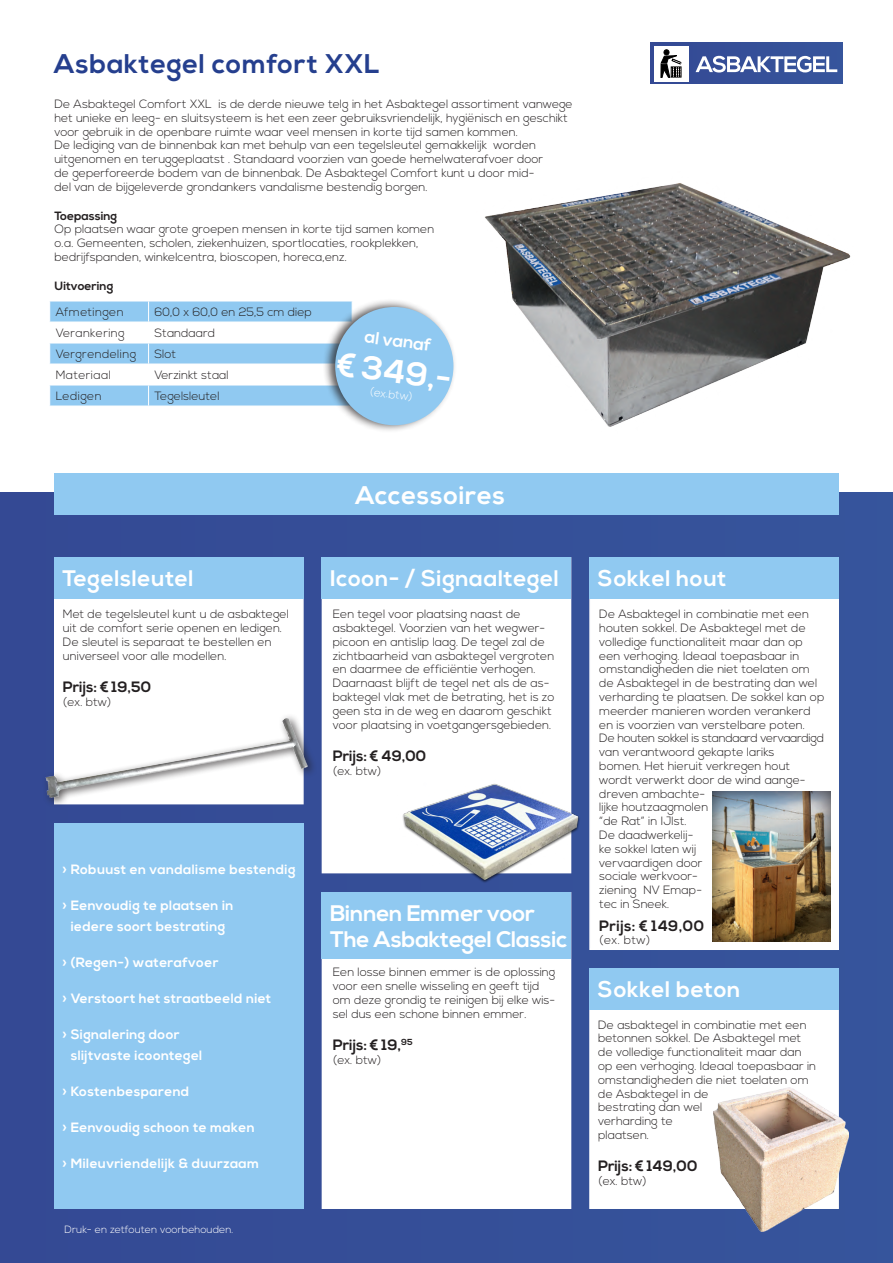
<style>
.page{position:relative;width:893px;height:1263px;background:#fff}
.page>*{position:absolute;margin:0;border:0;box-sizing:border-box;transform-origin:0 0}
.t1{font:700 33px "Nexa";color:#fff}
.t2{font:700 27px "Nexa";letter-spacing:.025em;color:#253f8e}
.t3{font:700 25.5px "Nexa";letter-spacing:.025em;color:#fff}
.t4{font:700 22.5px "Nexa";letter-spacing:.025em;color:#fff}
.t5{font:700 22.5px/25.8px "Nexa";letter-spacing:-.01em;color:#fff}
.t6{font:700 17.4px "Nexa";color:#fff}
.t7{font:700 15px "Nexa";color:#231f20}
.t8{font:700 15px "Nexa";letter-spacing:.025em;color:#231f20}
.t9{font:700 13.5px/21px "Nexa";letter-spacing:.025em;color:#fff;text-align:center}
.t10{font:300 12px/13.8px "Nexa";color:#231f20}
.t11{font:300 12px "Nexa";letter-spacing:.025em;color:#231f20}
.t12{font:700 12px "Nexa";color:#231f20}
.t13{font:300 11.4px "Nexa";color:#fff}
.t14{font:300 10.5px "Nexa";color:#fff}
</style>
<div class="page">
<img style="left:485px;top:183px;width:366px;height:244px">
<div style="left:0;top:493px;width:893px;height:770px;background:#354f98"></div>
<div style="left:322px;top:557px;width:249px;height:316px;background:linear-gradient(to right,#fff,#fff);border:2px solid #fff"></div>
<div style="left:54px;top:557px;width:250px;height:247px;background:#fff;border:2px solid #fff"></div>
<div style="left:589px;top:557px;width:250px;height:393px;background:#fff"></div>
<div style="left:322px;top:892px;width:249px;height:317px;background:#fff"></div>
<div style="left:54px;top:473px;width:785px;height:42px;background:#90c9f1"></div>
<div style="left:54px;top:557px;width:250px;height:41px;background:#90c9f1"></div>
<div style="left:322px;top:557px;width:249px;height:41px;background:#90c9f1"></div>
<div style="left:322px;top:892px;width:249px;height:67px;background:#90c9f1"></div>
<div style="left:589px;top:557px;width:250px;height:41px;background:#90c9f1"></div>
<div style="left:54px;top:823px;width:250px;height:386px;background:#90c9f1"></div>
<div style="left:651px;top:43px;width:191px;height:41px;background:#355099"></div>
<svg style="left:49px;top:301px;width:274px;height:105px"></svg>
<svg style="left:696px;top:56px;width:141px;height:17px"></svg>
<div style="left:654px;top:46px;width:34px;height:35px;background:#fff"></div>
<svg style="left:661px;top:50px;width:20px;height:28px"></svg>
<div style="left:324px;top:601px;width:245px;height:256px;background:#fff"></div>
<img style="left:386px;top:755px;width:206px;height:141px">
<img style="left:45px;top:705px;width:279px;height:114px">
<div style="left:589px;top:973px;width:250px;height:236px;background:#fff;border:2px solid #fff"></div>
<div style="left:589px;top:968px;width:250px;height:41px;background:#90c9f1"></div>
<img style="left:714px;top:1087px;width:134px;height:144px">
<div style="left:712px;top:790px;width:120px;height:153px;background:#231f20;opacity:.75"></div>
<div style="left:323px;top:299px;width:134px;height:134px;background:#231f20;opacity:.75"></div>
<div style="left:335px;top:307px;width:118px;height:118px;background:#90c9f1;border-radius:50%"></div>
<h2 class="t2" style="left:54px;top:48px;width:327px">Asbaktegel comfort XXL</h2>
<p class="t10" style="left:54px;top:98px;width:520px">De Asbaktegel Comfort XXL is de derde nieuwe telg in het Asbaktegel assortiment vanwege het unieke en leeg- en sluitsysteem is het een zeer gebruiksvriendelijk, hygiënisch en geschikt voor gebruik in de openbare ruimte waar veel mensen in korte tijd samen kommen.<br>De lediging van de binnenbak kan met behulp van een tegelsleutel gemakkelijk worden uitgenomen en teruggeplaatst . Standaard voorzien van goede hemelwaterafvoer door<br>de geperforeerde bodem van de binnenbak. De Asbaktegel Comfort kunt u door mid-<br>del van de bijgeleverde grondankers vandalisme bestendig borgen.</p>
<p class="t12" style="left:54px;top:209px;width:64px">Toepassing</p>
<p class="t10" style="left:54px;top:223px;width:381px">Op plaatsen waar grote groepen mensen in korte tijd samen komen o.a. Gemeenten, scholen, ziekenhuizen, sportlocaties, rookplekken, bedrijfspanden, winkelcentra, bioscopen, horeca,enz.</p>
<p class="t12" style="left:54px;top:279px;width:60px">Uitvoering</p>
<p class="t11" style="left:56px;top:305px;width:69px">Afmetingen</p>
<p class="t10" style="left:155px;top:306px;width:159px">60,0 x 60,0 en 25,5 cm diep</p>
<p class="t11" style="left:56px;top:326px;width:70px">Verankering</p>
<p class="t10" style="left:155px;top:327px;width:62px">Standaard</p>
<p class="t11" style="left:56px;top:347px;width:82px">Vergrendeling</p>
<p class="t10" style="left:155px;top:348px;width:23px">Slot</p>
<p class="t11" style="left:56px;top:368px;width:57px">Materiaal</p>
<p class="t10" style="left:155px;top:369px;width:76px">Verzinkt staal</p>
<p class="t11" style="left:56px;top:389px;width:47px">Ledigen</p>
<p class="t10" style="left:155px;top:390px;width:67px">Tegelsleutel</p>
<h3 class="t6" style="left:367px;top:326px;width:68px;rotate:8deg">al vanaf</h3>
<h1 class="t1" style="left:340px;top:344px;width:116px;rotate:8deg">€ 349,-</h1>
<p class="t13" style="left:371px;top:385px;width:44px;rotate:8deg">(ex.btw)</p>
<h3 class="t3" style="left:355px;top:480px;width:151px">Accessoires</h3>
<h3 class="t4" style="left:63px;top:565px;width:133px">Tegelsleutel</h3>
<h3 class="t4" style="left:330px;top:565px;width:230px">Icoon- / Signaaltegel</h3>
<p class="t10" style="left:63px;top:608px;width:228px">Met de tegelsleutel kunt u de asbaktegel uit de comfort serie openen en ledigen.<br>De sleutel is separaat te bestellen en universeel voor alle modellen.</p>
<p class="t7" style="left:63px;top:678px;width:90px">Prijs: € 19,50</p>
<p class="t10" style="left:63px;top:695px;width:50px">(ex. btw)</p>
<p class="t9" style="left:63px;top:859px;width:235px">› Robuust en vandalisme bestendig</p>
<p class="t9" style="left:63px;top:895px;width:172px">› Eenvoudig te plaatsen in iedere soort bestrating</p>
<p class="t9" style="left:63px;top:952px;width:158px">› (Regen-) waterafvoer</p>
<p class="t9" style="left:63px;top:988px;width:210px">› Verstoort het straatbeeld niet</p>
<p class="t9" style="left:71px;top:1024px;width:133px;text-align:left;text-indent:-8px">› Signalering door slijtvaste icoontegel</p>
<p class="t9" style="left:63px;top:1081px;width:128px">› Kostenbesparend</p>
<p class="t9" style="left:63px;top:1117px;width:194px">› Eenvoudig schoon te maken</p>
<p class="t9" style="left:63px;top:1153px;width:198px">› Mileuvriendelijk &amp; duurzaam</p>
<p class="t14" style="left:65px;top:1223px;width:170px">Druk- en zetfouten voorbehouden.</p>
<p class="t10" style="left:333px;top:608px;width:223px">Een tegel voor plaatsing naast de asbaktegel. Voorzien van het wegwer&shy;picoon en antislip laag. De tegel zal de zichtbaarheid van asbaktegel vergroten en daarmee de efficiëntie verhogen.<br>Daarnaast blijft de tegel net als de as&shy;baktegel vlak met de betrating, het is zo geen sta in de weg en daarom geschikt voor plaatsing in voetgangersgebieden.</p>
<p class="t7" style="left:333px;top:747px;width:95px">Prijs: € 49,00</p>
<p class="t10" style="left:333px;top:764px;width:50px">(ex. btw)</p>
<h3 class="t5" style="left:330px;top:901px;width:238px">Binnen Emmer voor<br>The Asbaktegel Classic</h3>
<p class="t10" style="left:333px;top:966px;width:224px">Een losse binnen emmer is de oplossing voor een snelle wisseling en geeft tijd om deze grondig te reinigen bij elke wis&shy;sel dus een schone binnen emmer.</p>
<p class="t7" style="left:333px;top:1036px;width:81px">Prijs: € 19,<sup>95</sup></p>
<p class="t10" style="left:333px;top:1053px;width:50px">(ex. btw)</p>
<h3 class="t4" style="left:598px;top:565px;width:130px">Sokkel hout</h3>
<p class="t10" style="left:599px;top:608px;width:227px">De Asbaktegel in combinatie met een houten sokkel. De Asbaktegel met de volledige functionaliteit maar dan op een verhoging. Ideaal toepasbaar in omstandigheden die niet toelaten om de Asbaktegel in de bestrating dan wel verharding te plaatsen. De sokkel kan op meerder manieren worden verankerd en is voorzien van verstelbare poten.<br>De houten sokkel is standaard vervaardigd van verantwoord gekapte lariks<br>bomen. Het hieruit verkregen hout wordt verwerkt door de wind aange&shy;dreven ambachte-<br>lijke houtzaagmolen<br>“de Rat” in IJlst.<br>De daadwerkelij-<br>ke sokkel laten wij<br>vervaardigen door<br>sociale werkvoor-<br>ziening NV Emap-<br>tec in Sneek.</p>
<p class="t8" style="left:599px;top:917px;width:106px">Prijs: € 149,00</p>
<p class="t10" style="left:599px;top:934px;width:52px">(ex. btw)</p>
<h3 class="t4" style="left:598px;top:976px;width:144px">Sokkel beton</h3>
<p class="t10" style="left:598px;top:1018px;width:219px">De asbaktegel in combinatie met een betonnen sokkel. De Asbaktegel met de volledige functionaliteit maar dan op een verhoging. Ideaal toepasbaar in omstandigheden die niet toelaten om de Asbaktegel in de<br>bestrating dan wel<br>verharding te<br>plaatsen.</p>
<p class="t7" style="left:598px;top:1157px;width:101px">Prijs: € 149,00</p>
<p class="t10" style="left:598px;top:1174px;width:50px">(ex. btw)</p>
</div>
